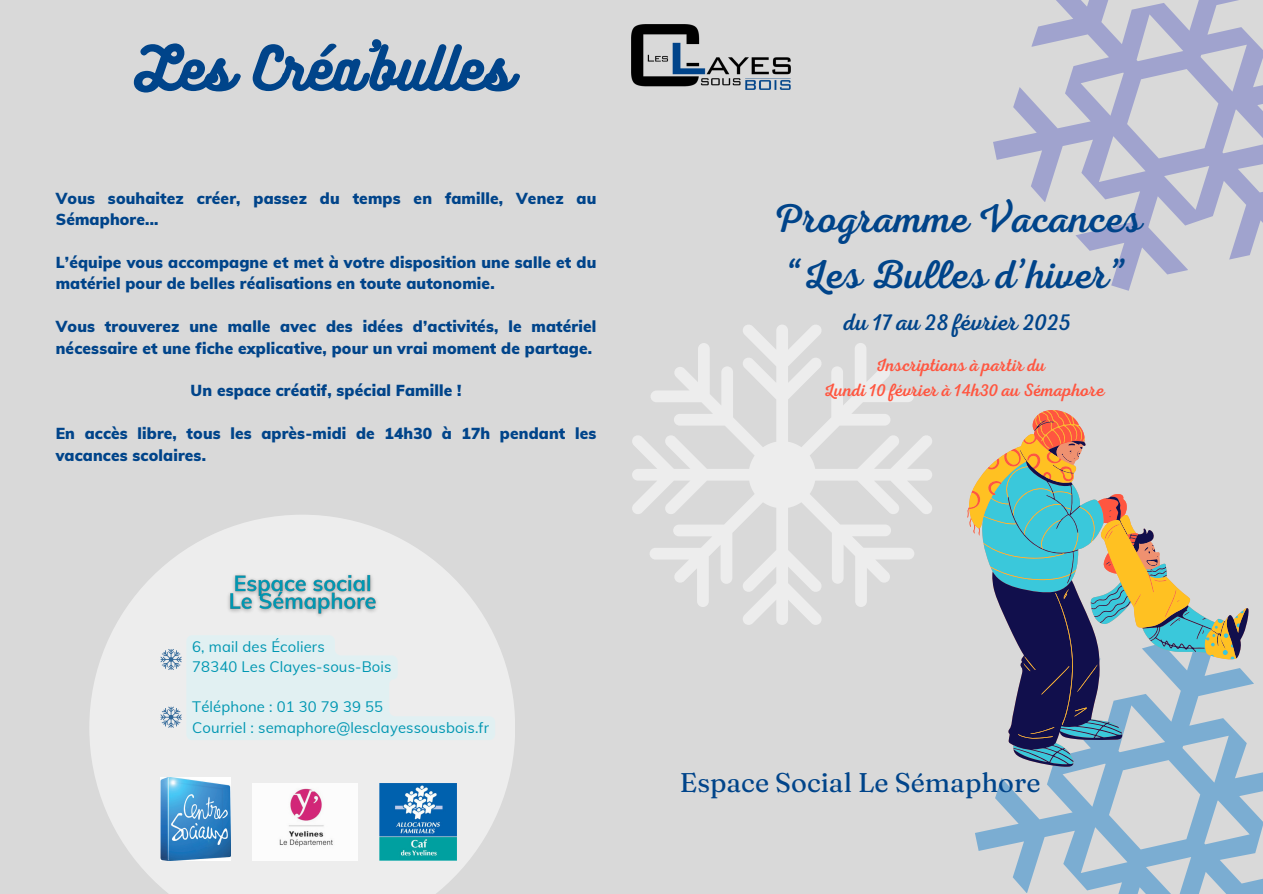
<style>
.page{position:relative;width:1263px;height:894px;background:#fff}
.page>*{position:absolute;margin:0;border:0;box-sizing:border-box;transform-origin:0 0}
.t1{font:54px "Bukhari Script";letter-spacing:.01em;color:#00448a}
.t2{font:40.5px/56.2px "RTL Adam Script Regular";color:#00448a;text-align:center}
.t3{font:27px "Fraunces 9 pt";color:#00448a}
.t4{font:24px "RTL Adam Script Regular";color:#00448a}
.t5{font:18px/24.8px "RTL Adam Script Regular";color:#ff5640;text-align:center}
.t6{font:900 15.6px/21.3px "Muli";letter-spacing:.01em;color:#00448a}
.t7{font:14.85px "Muli";letter-spacing:.01em;color:#0097b2}
</style>
<div class="page">
<div style="left:0;top:0;width:1263px;height:893px;background:#d9d9d9"></div>
<img style="left:631px;top:24px;width:159px;height:65px">
<svg style="left:975px;top:677px;width:288px;height:216px"></svg>
<svg style="left:993px;top:0;width:270px;height:291px"></svg>
<svg style="left:632px;top:325px;width:300px;height:300px"></svg>
<svg style="left:89px;top:515px;width:426px;height:378px;fill:#ededed"></svg>
<img style="left:160px;top:777px;width:70px;height:82px">
<img style="left:380px;top:783px;width:77px;height:77px">
<img style="left:253px;top:783px;width:105px;height:77px">
<svg style="left:161px;top:635px;width:334px;height:105px;background:#e3edef"></svg>
<img style="left:223px;top:568px;width:160px;height:53px">
<svg style="left:992px;top:608px;width:256px;height:158px"></svg>
<svg style="left:975px;top:590px;width:271px;height:148px"></svg>
<svg style="left:967px;top:410px;width:213px;height:207px"></svg>
<p class="t1" style="left:134px;top:33px;width:379px">Les Créa’bulles</p>
<p class="t6" style="left:56px;top:187px;width:542px">Vous souhaitez créer, passez du temps en famille, Venez au<br>Sémaphore...</p>
<p class="t6" style="left:56px;top:251px;width:542px">L’équipe vous accompagne et met à votre disposition une salle et du matériel pour de belles réalisations en toute autonomie.</p>
<p class="t6" style="left:56px;top:315px;width:542px">Vous trouverez une malle avec des idées d’activités, le matériel nécessaire et une fiche explicative, pour un vrai moment de partage.</p>
<p class="t6" style="left:191px;top:380px;width:272px">Un espace créatif, spécial Famille !</p>
<p class="t6" style="left:56px;top:422px;width:542px">En accès libre, tous les après-midi de 14h30 à 17h pendant les vacances scolaires.</p>
<h1 class="t7" style="left:192px;top:636px;width:134px">6, mail des Écoliers</h1>
<p class="t7" style="left:192px;top:656px;width:201px">78340 Les Clayes-sous-Bois</p>
<p class="t7" style="left:192px;top:697px;width:192px">Téléphone : 01 30 79 39 55</p>
<p class="t7" style="left:192px;top:717px;width:298px">Courriel : semaphore@lesclayessousbois.fr</p>
<p class="t2" style="left:772px;top:191px;width:372px">Programme Vacances “Les Bulles d’hiver”</p>
<p class="t4" style="left:844px;top:308px;width:229px">du 17 au 28 février 2025</p>
<p class="t5" style="left:824px;top:353px;width:282px">Inscriptions à partir du<br>Lundi 10 février à 14h30 au Sémaphore</p>
<p class="t3" style="left:680px;top:765px;width:362px">Espace Social Le Sémaphore</p>
</div>
